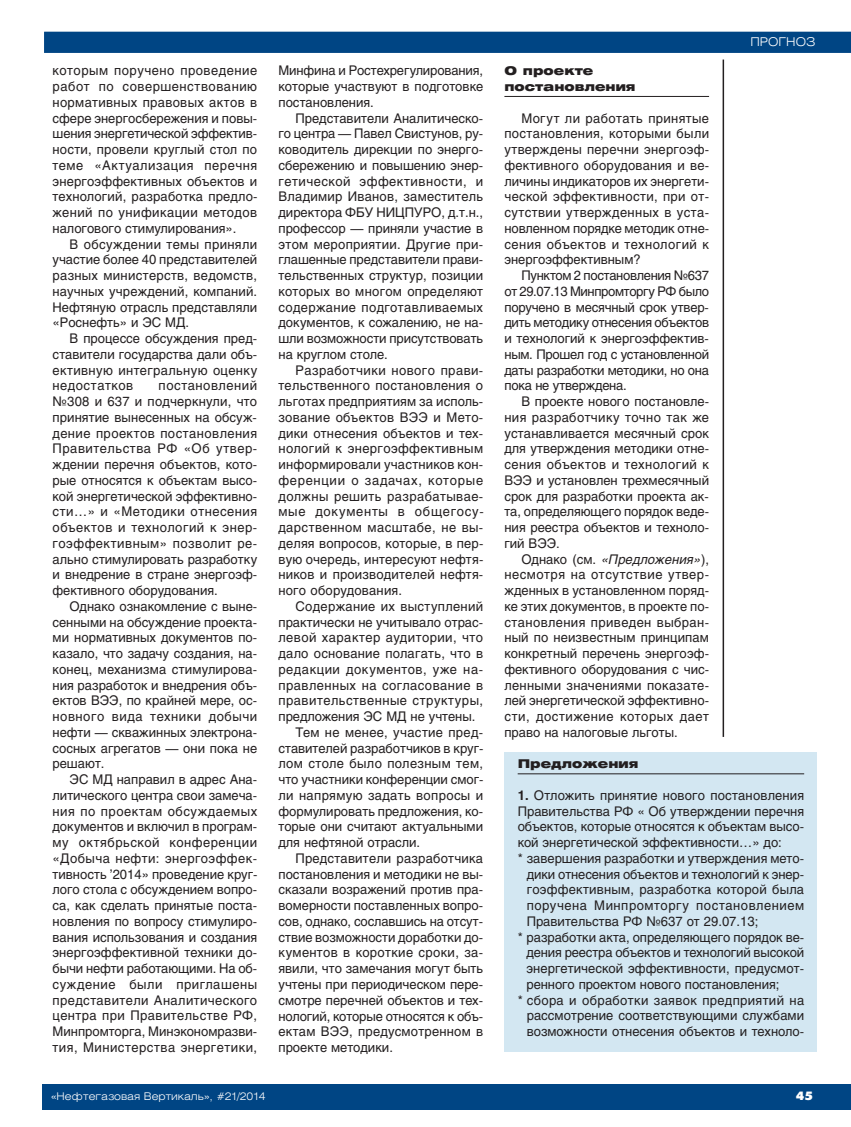
<style>
.page{position:relative;width:851px;height:1127px;background:#fff}
.page>*{position:absolute;margin:0;border:0;box-sizing:border-box;transform-origin:0 0}
.t1{font:13.2px/15.8px "Helios";color:#231f20;text-align:justify}
.t2{font:13.2px "Helios";letter-spacing:.025em;color:#231f20}
.t3{font:13.2px "Helios";letter-spacing:.035em;color:#231f20}
.t4{font:13.2px "Helios";letter-spacing:.04em;color:#231f20}
.t5{font:13.2px "Helios";letter-spacing:.02em;color:#231f20}
.t6{font:13.2px "Helios";letter-spacing:.03em;color:#231f20}
.t7{font:900 12px/15.8px "Helios Ext";letter-spacing:.005em;color:#231f20}
.t8{font:300 12px "Helios Ext";color:#fff}
.t9{font:12px "Futura Futuris XC";color:#fff}
.t10{font:300 10.5px "Helios Ext";color:#fff}
.s1{font-style:italic}
.s2{font-weight:700}
</style>
<div class="page">
<div style="left:43px;top:1084px;width:807px;height:26px;background:#004584"></div>
<hr style="left:504px;top:96px;width:205px;height:1px;background:#231f20">
<svg style="left:44px;top:31px;width:806px;height:22px;background:#084b88"></svg>
<hr style="left:722px;top:60px;width:2px;height:677px;background:#231f20">
<div style="left:505px;top:753px;width:311px;height:299px;background:#d3e7f2"></div>
<hr style="left:517px;top:773px;width:287px;height:1px;background:#231f20">
<p class="t1" style="left:53px;top:64px;width:206px">которым поручено проведение работ по совершенствованию нормативных правовых актов в сфере энергосбережения и повы&shy;шения энергетической эффектив&shy;ности, провели круглый стол по теме «Актуализация перечня энергоэффективных объектов и технологий, разработка предло&shy;жений по унификации методов налогового стимулирования».</p>
<p class="t1" style="left:53px;top:237px;width:206px;text-indent:17px">В обсуждении темы приняли участие более 40 представителей разных министерств, ведомств, научных учреждений, компаний.<br>Нефтяную отрасль представляли «Роснефть» и ЭC МД.</p>
<p class="t1" style="left:53px;top:332px;width:206px;text-indent:17px">В процессе обсуждения пред&shy;ставители государства дали объ&shy;ективную интегральную оценку недостатков</p>
<p class="t1" style="left:53px;top:379px;width:206px;text-indent:106px">постановлений №308 и 637 и подчеркнули, что принятие вынесенных на обсуж&shy;дение проектов постановления Правительства РФ «Об утвер&shy;ждении перечня объектов, кото&shy;рые относятся к объектам высо&shy;кой энергетической эффективно&shy;сти…» и «Методики отнесения объектов и технологий к энер&shy;гоэффективным» позволит ре&shy;ально стимулировать разработку и внедрение в стране энергоэф&shy;фективного оборудования.</p>
<p class="t1" style="left:53px;top:600px;width:206px;text-indent:17px">Однако ознакомление с выне&shy;сенными на обсуждение проекта&shy;ми нормативных документов по&shy;казало, что задачу создания, на&shy;конец, механизма стимулирова&shy;ния разработок и внедрения объ&shy;ектов ВЭЭ, по крайней мере, ос&shy;новного вида техники добычи нефти — скважинных электрона&shy;сосных агрегатов — они пока не решают.</p>
<p class="t1" style="left:53px;top:773px;width:206px;text-indent:17px">ЭС МД направил в адрес Ана&shy;литического центра свои замеча&shy;ния по проектам обсуждаемых документов и включил в програм&shy;му октябрьской конференции «Добыча нефти: энергоэффек&shy;тивность ’2014» проведение круг&shy;лого стола с обсуждением вопро&shy;са, как сделать принятые поста&shy;новления по вопросу стимулиро&shy;вания использования и создания энергоэффективной техники до&shy;бычи нефти работающими. На об&shy;суждение были приглашены представители Аналитического центра при Правительстве РФ, Минпромторга, Минэкономразви&shy;тия, Министерства энергетики,</p>
<p class="t1" style="left:278px;top:64px;width:206px">Минфина и Ростехрегулирования, которые участвуют в подготовке постановления.</p>
<p class="t1" style="left:278px;top:111px;width:206px;text-indent:17px">Представители Аналитическо&shy;го центра — Павел Свистунов, ру&shy;ководитель дирекции по энерго&shy;сбережению и повышению энер&shy;гетической эффективности, и Владимир Иванов, заместитель директора ФБУ НИЦПУРО, д.т.н., профессор — приняли участие в этом мероприятии. Другие при&shy;глашенные представители прави&shy;тельственных структур, позиции которых во многом определяют содержание подготавливаемых документов, к сожалению, не на&shy;шли возможности присутствовать на круглом столе.</p>
<p class="t1" style="left:278px;top:363px;width:207px;text-indent:17px">Разработчики нового прави&shy;тельственного постановления о льготах предприятиям за исполь&shy;зование объектов ВЭЭ и Мето&shy;дики отнесения объектов и тех&shy;нологий к энергоэффективным информировали участников кон&shy;ференции о задачах, которые должны решить разрабатывае&shy;мые документы в общегосу&shy;дарственном масштабе, не вы&shy;деляя вопросов, которые, в пер&shy;вую очередь, интересуют нефтя&shy;ников и производителей нефтя&shy;ного оборудования.</p>
<p class="t2" style="left:295px;top:601px;width:189px">Содержание их выступлений</p>
<p class="t1" style="left:278px;top:615px;width:206px">практически не учитывало отрас-</p>
<p class="t3" style="left:278px;top:633px;width:206px">левой характер аудитории, что</p>
<p class="t5" style="left:278px;top:648px;width:206px">дало основание полагать, что в</p>
<p class="t4" style="left:278px;top:664px;width:206px">редакции документов, уже на-</p>
<p class="t3" style="left:278px;top:680px;width:206px">правленных на согласование в</p>
<p class="t3" style="left:278px;top:696px;width:206px">правительственные структуры,</p>
<p class="t1" style="left:278px;top:710px;width:198px">предложения ЭС МД не учтены.</p>
<p class="t2" style="left:295px;top:727px;width:189px">Тем не менее, участие пред-</p>
<p class="t1" style="left:278px;top:741px;width:206px">ставителей разработчиков в круг-</p>
<p class="t6" style="left:278px;top:759px;width:206px">лом столе было полезным тем,</p>
<p class="t1" style="left:278px;top:773px;width:206px">что участники конференции смог-</p>
<p class="t2" style="left:278px;top:790px;width:206px">ли напрямую задать вопросы и</p>
<p class="t1" style="left:278px;top:804px;width:206px">формулировать предложения, ко-</p>
<p class="t1" style="left:278px;top:820px;width:206px">торые они считают актуальными</p>
<p class="t1" style="left:278px;top:836px;width:143px">для нефтяной отрасли.</p>
<p class="t1" style="left:295px;top:852px;width:189px">Представители разработчика</p>
<p class="t1" style="left:278px;top:867px;width:206px">постановления и методики не вы-</p>
<p class="t1" style="left:278px;top:883px;width:206px">сказали возражений против пра-</p>
<p class="t1" style="left:278px;top:899px;width:206px">вомерности поставленных вопро-</p>
<p class="t1" style="left:278px;top:915px;width:206px">сов, однако, сославшись на отсут-</p>
<p class="t1" style="left:278px;top:930px;width:206px">ствие возможности доработки до-</p>
<p class="t2" style="left:278px;top:948px;width:206px">кументов в короткие сроки, за-</p>
<p class="t1" style="left:278px;top:962px;width:206px">явили, что замечания могут быть</p>
<p class="t1" style="left:278px;top:978px;width:206px">учтены при периодическом пере-</p>
<p class="t1" style="left:278px;top:993px;width:206px">смотре перечней объектов и тех-</p>
<p class="t1" style="left:278px;top:1009px;width:206px">нологий, которые относятся к объ-</p>
<p class="t1" style="left:278px;top:1025px;width:206px">ектам ВЭЭ, предусмотренном в</p>
<p class="t1" style="left:278px;top:1041px;width:116px">проекте методики.</p>
<p class="t10" style="left:51px;top:1092px;width:216px">«Нефтегазовая Вертикаль», #21 /2014</p>
<p class="t7" style="left:504px;top:64px;width:133px">О проекте постановления</p>
<p class="t1" style="left:504px;top:111px;width:206px;text-indent:17px">Могут ли работать принятые постановления, которыми были утверждены перечни энергоэф&shy;фективного оборудования и ве&shy;личины индикаторов их энергети&shy;ческой эффективности, при от&shy;сутствии утвержденных в уста&shy;новленном порядке методик отне&shy;сения объектов и технологий к энергоэффективным?</p>
<p class="t1" style="left:504px;top:269px;width:206px;text-indent:17px">Пунктом 2 постановления №637 от 29.07.13 Минпромторгу РФ было поручено в месячный срок утвер&shy;дить методику отнесения объектов и технологий к энергоэффектив&shy;ным. Прошел год с установленной даты разработки методики, но она пока не утверждена.</p>
<p class="t1" style="left:504px;top:395px;width:206px;text-indent:17px">В проекте нового постановле&shy;ния разработчику точно так же устанавливается месячный срок для утверждения методики отне&shy;сения объектов и технологий к ВЭЭ и установлен трехмесячный срок для разработки проекта ак&shy;та, определяющего порядок веде&shy;ния реестра объектов и техноло&shy;гий ВЭЭ.</p>
<p class="t1" style="left:504px;top:552px;width:206px;text-indent:17px">Однако (см. <span class="s1">«Предложения»</span>), несмотря на отсутствие утвер&shy;жденных в установленном поряд&shy;ке этих документов, в проекте по&shy;становления приведен выбран&shy;ный по неизвестным принципам конкретный перечень энергоэф&shy;фективного оборудования с чис&shy;ленными значениями показате&shy;лей энергетической эффективно&shy;сти, достижение которых дает право на налоговые льготы.</p>
<p class="t8" style="left:750px;top:37px;width:67px">ПРОГНОЗ</p>
<p class="t7" style="left:517px;top:757px;width:122px">Предложения</p>
<p class="t1" style="left:517px;top:789px;width:288px"><span class="s2">1.</span> Отложить принятие нового постановления</p>
<p class="t1" style="left:517px;top:804px;width:288px">Правительства РФ « Об утверждении перечня</p>
<p class="t1" style="left:517px;top:820px;width:288px">объектов, которые относятся к объектам высо-</p>
<p class="t1" style="left:517px;top:836px;width:266px">кой энергетической эффективности…» до:</p>
<p class="t1" style="left:517px;top:852px;width:288px">* завершения разработки и утверждения мето-</p>
<p class="t1" style="left:526px;top:867px;width:279px">дики отнесения объектов и технологий к энер-</p>
<p class="t1" style="left:526px;top:883px;width:279px">гоэффективным, разработка которой была</p>
<p class="t4" style="left:526px;top:900px;width:279px">поручена Минпромторгу постановлением</p>
<p class="t1" style="left:526px;top:915px;width:233px">Правительства РФ №637 от 29.07.13;</p>
<p class="t1" style="left:517px;top:930px;width:288px">* разработки акта, определяющего порядок ве-</p>
<p class="t1" style="left:526px;top:946px;width:279px">дения реестра объектов и технологий высокой</p>
<p class="t1" style="left:526px;top:962px;width:279px">энергетической эффективности, предусмот-</p>
<p class="t1" style="left:526px;top:978px;width:254px">ренного проектом нового постановления;</p>
<p class="t2" style="left:517px;top:995px;width:288px">* сбора и обработки заявок предприятий на</p>
<p class="t1" style="left:526px;top:1009px;width:279px">рассмотрение соответствующими службами</p>
<p class="t1" style="left:526px;top:1025px;width:279px">возможности отнесения объектов и техноло-</p>
<p class="t9" style="left:796px;top:1091px;width:18px">45</p>
</div>
